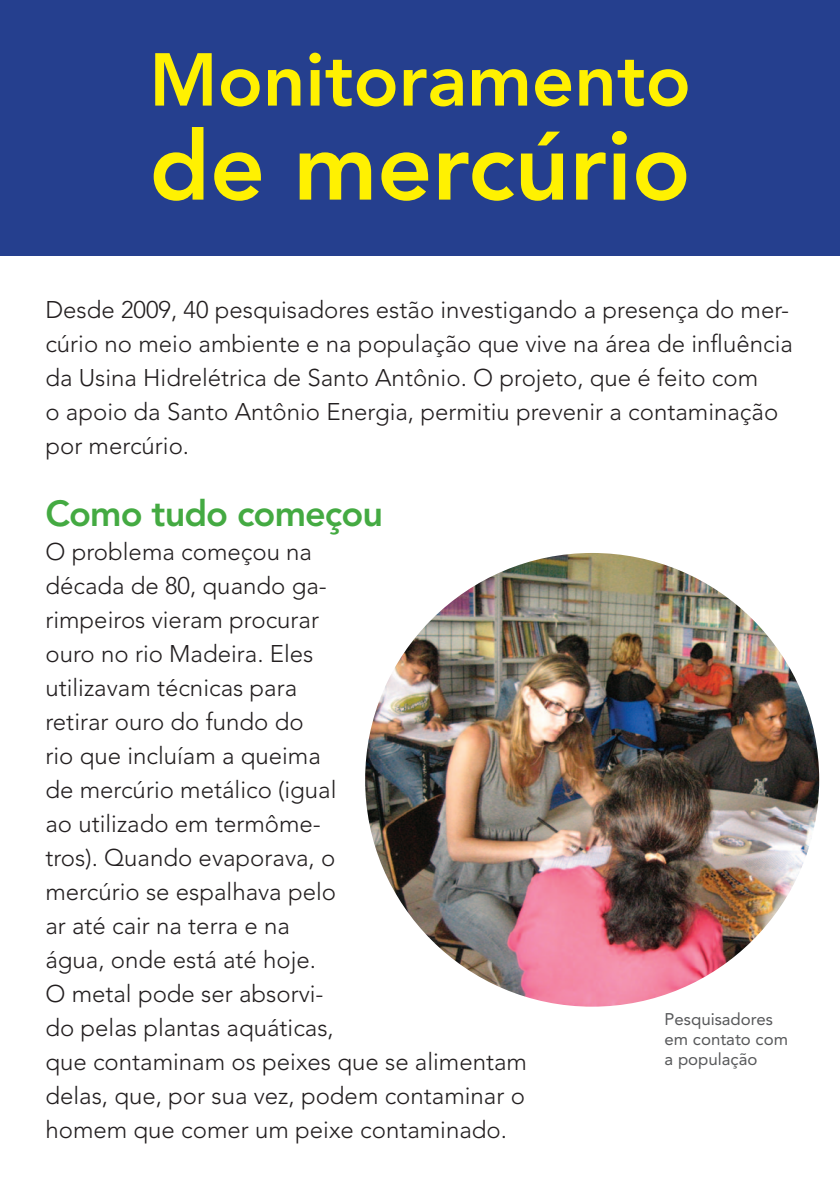
<style>
.page{position:relative;width:840px;height:1191px;background:#fff}
.page>*{position:absolute;margin:0;border:0;box-sizing:border-box;transform-origin:0 0}
.t1{font:800 96px "Avenir LT Std";color:#fff101}
.t2{font:800 74px "Avenir LT Std";color:#fff101}
.t3{font:800 36px "Avenir LT Std";letter-spacing:-.025em;color:#44aa42}
.Texto{font:300 24px/34px "Avenir LT Std";color:#231f20}
.t4{font:16.8px/20.2px "Avenir LT Std";color:#57585a}
</style>
<div class="page">
<div style="left:0;top:0;width:839px;height:255px;background:#253f8e"></div>
<img style="left:365px;top:553px;width:453px;height:453px;border-radius:227px">
<p class="t2" style="left:149px;top:36px;width:543px">Monitoramento</p>
<p class="t1" style="left:149px;top:109px;width:542px">de mercúrio</p>
<p class="Texto" style="left:45px;top:293px;width:748px">Desde 2009, 40 pesquisadores estão investigando a presença do mer&shy;cúrio no meio ambiente e na população que vive na área de influência da Usina Hidrelétrica de Santo Antônio. O projeto, que é feito com<br>o apoio da Santo Antônio Energia, permitiu prevenir a contaminação por mercúrio.</p>
<p class="t3" style="left:45px;top:492px;width:339px">Como tudo começou</p>
<p class="Texto" style="left:45px;top:534px;width:483px">O problema começou na<br>década de 80, quando ga-<br>rimpeiros vieram procurar<br>ouro no rio Madeira. Eles<br>utilizavam técnicas para<br>retirar ouro do fundo do<br>rio que incluíam a queima<br>de mercúrio metálico (igual<br>ao utilizado em termôme-<br>tros). Quando evaporava, o<br>mercúrio se espalhava pelo<br>ar até cair na terra e na<br>água, onde está até hoje.<br>O metal pode ser absorvi-<br>do pelas plantas aquáticas,<br>que contaminam os peixes que se alimentam delas, que, por sua vez, podem contaminar o homem que comer um peixe contaminado.</p>
<p class="t4" style="left:664px;top:1009px;width:125px">Pesquisadores em contato com a população</p>
</div>
